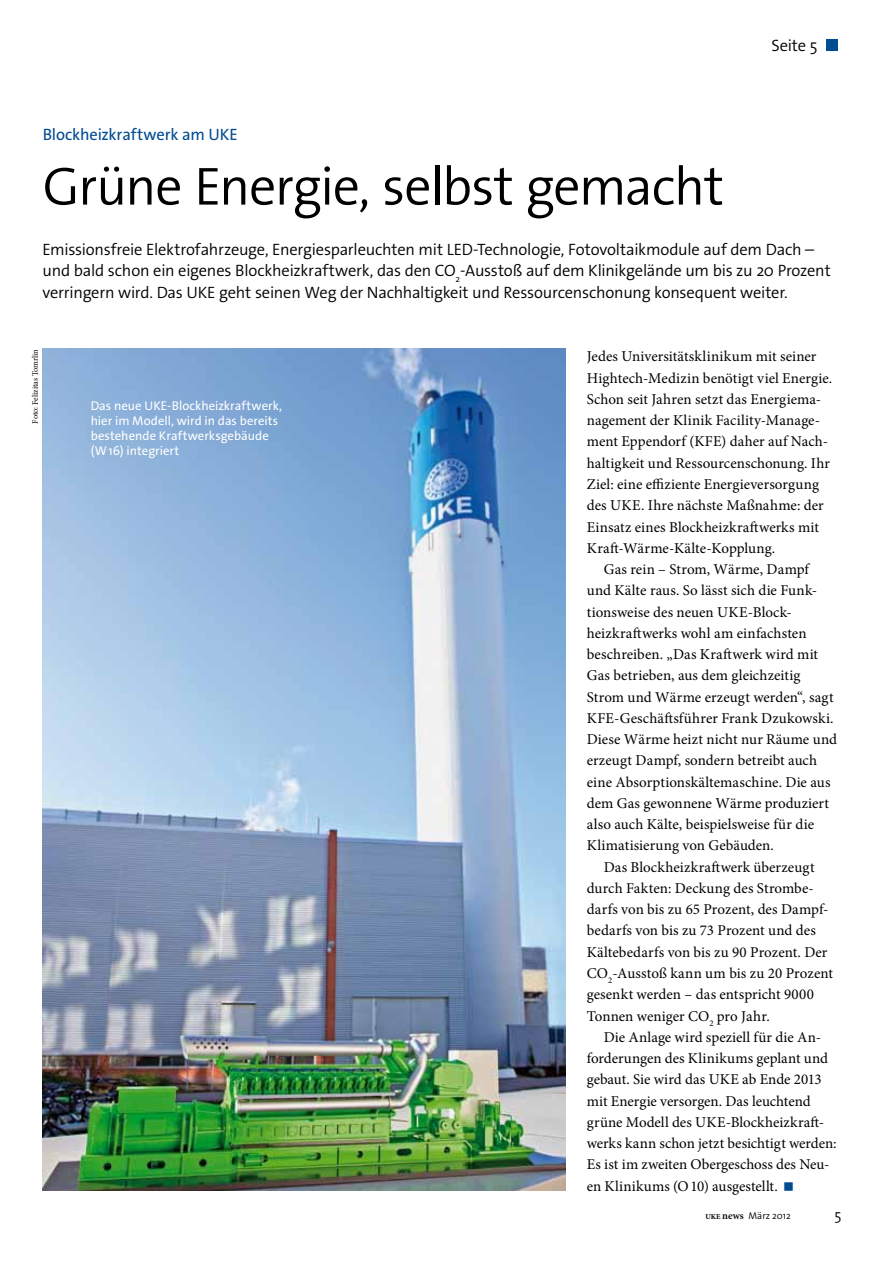
<style>
.page{position:relative;width:893px;height:1263px;background:#fff}
.page>*{position:absolute;margin:0;border:0;box-sizing:border-box;transform-origin:0 0}
.t1{font:300 54px "The Sans Os F";letter-spacing:-.025em;color:#000}
.t2{font:300 16.5px/21.3px "The Sans Os F";letter-spacing:-.015em;color:#000}
.t3{font:16.5px "The Sans Os F";letter-spacing:-.01em;color:#004b92}
.t4{font:15px "Minion Pro";letter-spacing:.005em;color:#000}
.t5{font:300 15px "The Sans Os F";color:#000}
.t6{font:12.75px/15px "The Sans Os F";color:#fff}
.t7{font:300 9.75px "The Sans Os F";color:#000}
.t8{font:8.25px "Minion Pro";letter-spacing:-.005em;color:#000}
.s1{font-family:"Minion Pro";font-weight:700;font-size:7.5px}
.s2{font-family:"Minion Pro";font-weight:600;font-size:10.5px}
</style>
<div class="page">
<img style="left:43px;top:349px;width:523px;height:842px">
<div style="left:826px;top:40px;width:12px;height:11px;background:#004b92"></div>
<p class="t3" style="left:43px;top:124px;width:196px">Blockheizkraftwerk am UKE</p>
<h1 class="t1" style="left:43px;top:152px;width:683px">Grüne Energie, selbst gemacht</h1>
<p class="t2" style="left:771px;top:35px;width:48px">Seite 5</p>
<p class="t2" style="left:43px;top:239px;width:790px">Emissionsfreie Elektrofahrzeuge, Energiesparleuchten mit LED-Technologie, Fotovoltaikmodule auf dem Dach – und bald schon ein eigenes Blockheizkraftwerk, das den CO<sub>2</sub>-Ausstoß auf dem Klinikgelände um bis zu 20 Prozent verringern wird. Das UKE geht seinen Weg der Nachhaltigkeit und Ressourcenschonung konsequent weiter.</p>
<p class="t8" style="left:30px;top:424px;width:76px;rotate:-90deg">Foto: Felizitas Tomrlin</p>
<p class="t6" style="left:91px;top:399px;width:193px">Das neue UKE-Blockheizkraftwerk, hier im Modell, wird in das bereits bestehende Kraftwerksgebäude (W16) integriert</p>
<p class="t4" style="left:587px;top:347px;width:231px">Jedes Universitätsklinikum mit seiner</p>
<p class="t4" style="left:587px;top:368px;width:247px">Hightech-Medizin benötigt viel Energie.</p>
<p class="t4" style="left:587px;top:389px;width:236px">Schon seit Jahren setzt das Energiema-</p>
<p class="t4" style="left:587px;top:410px;width:235px">nagement der Klinik Facility-Manage-</p>
<p class="t4" style="left:587px;top:432px;width:243px">ment Eppendorf (KFE) daher auf Nach-</p>
<p class="t4" style="left:587px;top:453px;width:245px">haltigkeit und Ressourcenschonung. Ihr</p>
<p class="t4" style="left:587px;top:474px;width:234px">Ziel: eine effiziente Energieversorgung</p>
<p class="t4" style="left:587px;top:495px;width:238px">des UKE. Ihre nächste Maßnahme: der</p>
<p class="t4" style="left:587px;top:517px;width:234px">Einsatz eines Blockheizkraftwerks mit</p>
<p class="t4" style="left:587px;top:538px;width:190px">Kraft-Wärme-Kälte-Kopplung.</p>
<p class="t4" style="left:604px;top:559px;width:207px">Gas rein – Strom, Wärme, Dampf</p>
<p class="t4" style="left:587px;top:580px;width:232px">und Kälte raus. So lässt sich die Funk-</p>
<p class="t4" style="left:587px;top:602px;width:206px">tionsweise des neuen UKE-Block-</p>
<p class="t4" style="left:587px;top:623px;width:221px">heizkraftwerks wohl am einfachsten</p>
<p class="t4" style="left:587px;top:644px;width:233px">beschreiben. „Das Kraftwerk wird mit</p>
<p class="t4" style="left:587px;top:665px;width:215px">Gas betrieben, aus dem gleichzeitig</p>
<p class="t4" style="left:587px;top:687px;width:248px">Strom und Wärme erzeugt werden“, sagt</p>
<p class="t4" style="left:587px;top:708px;width:248px">KFE-Geschäftsführer Frank Dzukowski.</p>
<p class="t4" style="left:587px;top:729px;width:252px">Diese Wärme heizt nicht nur Räume und</p>
<p class="t4" style="left:587px;top:750px;width:232px">erzeugt Dampf, sondern betreibt auch</p>
<p class="t4" style="left:587px;top:772px;width:245px">eine Absorptionskältemaschine. Die aus</p>
<p class="t4" style="left:587px;top:793px;width:244px">dem Gas gewonnene Wärme produziert</p>
<p class="t4" style="left:587px;top:814px;width:229px">also auch Kälte, beispielsweise für die</p>
<p class="t4" style="left:587px;top:835px;width:189px">Klimatisierung von Gebäuden.</p>
<p class="t4" style="left:604px;top:857px;width:212px">Das Blockheizkraftwerk überzeugt</p>
<p class="t4" style="left:587px;top:878px;width:229px">durch Fakten: Deckung des Strombe-</p>
<p class="t4" style="left:587px;top:899px;width:243px">darfs von bis zu 65 Prozent, des Dampf-</p>
<p class="t4" style="left:587px;top:920px;width:231px">bedarfs von bis zu 73 Prozent und des</p>
<p class="t4" style="left:587px;top:942px;width:242px">Kältebedarfs von bis zu 90 Prozent. Der</p>
<p class="t4" style="left:587px;top:963px;width:248px">CO<sub>2</sub>-Ausstoß kann um bis zu 20 Prozent</p>
<p class="t4" style="left:587px;top:984px;width:229px">gesenkt werden – das entspricht 9000</p>
<p class="t4" style="left:587px;top:1006px;width:184px">Tonnen weniger CO<sub>2</sub> pro Jahr.</p>
<p class="t4" style="left:604px;top:1027px;width:219px">Die Anlage wird speziell für die An-</p>
<p class="t4" style="left:587px;top:1048px;width:243px">forderungen des Klinikums geplant und</p>
<p class="t4" style="left:587px;top:1069px;width:236px">gebaut. Sie wird das UKE ab Ende 2013</p>
<p class="t4" style="left:587px;top:1091px;width:225px">mit Energie versorgen. Das leuchtend</p>
<p class="t4" style="left:587px;top:1112px;width:239px">grüne Modell des UKE-Blockheizkraft-</p>
<p class="t4" style="left:587px;top:1133px;width:251px">werks kann schon jetzt besichtigt werden:</p>
<p class="t4" style="left:587px;top:1154px;width:244px">Es ist im zweiten Obergeschoss des Neu-</p>
<p class="t4" style="left:587px;top:1176px;width:192px">en Klinikums (O10) ausgestellt.</p>
<p class="t7" style="left:705px;top:1210px;width:87px"><span class="s1">UKE</span> <span class="s2">news</span> März 2012</p>
<p class="t5" style="left:834px;top:1205px;width:9px">5</p>
</div>
